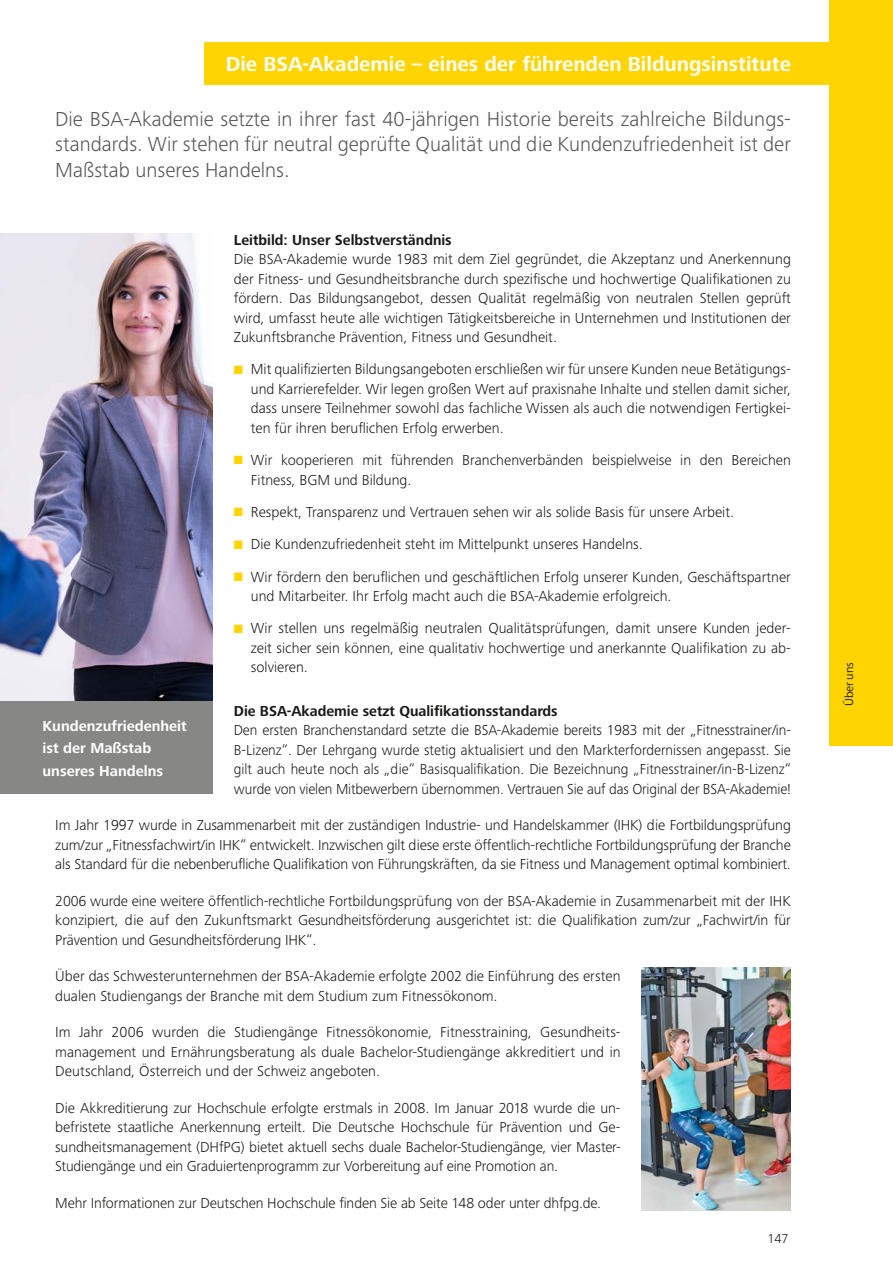
<style>
.page{position:relative;width:893px;height:1263px;background:#fff}
.page>*{position:absolute;margin:0;border:0;box-sizing:border-box;transform-origin:0 0}
.t1{font:300 21px/25.5px "Frutiger Next Pro";color:#565656;text-align:justify}
.t2{font:700 21px "Frutiger Next Pro";color:#fff}
.t3{font:300 15px/19.5px "Frutiger Next Pro";color:#1a1a18;text-align:justify}
.t4{font:700 15px "Frutiger Next Pro";color:#1a1a18}
.t5{font:700 15px/22.5px "Frutiger Next Pro";color:#fff}
.t6{font:300 13.5px "Frutiger Next Pro";color:#1a1a18}
.t7{font:12px "Frutiger Next Pro";letter-spacing:-.02em;color:#1a1a18}
.s1{color:#ffd400}
</style>
<div class="page">
<div style="left:204px;top:43px;width:689px;height:42px;background:#ffd400"></div>
<img style="left:0;top:234px;width:213px;height:468px">
<div style="left:0;top:702px;width:213px;height:92px;background:#878786"></div>
<img style="left:642px;top:967px;width:149px;height:244px">
<div style="left:829px;top:0;width:64px;height:745px;background:#ffd400"></div>
<h1 class="t2" style="left:226px;top:52px;width:567px">Die BSA-Akademie – eines der führenden Bildungsinstitute</h1>
<h1 class="t1" style="left:55px;top:106px;width:737px">Die BSA-Akademie setzte in ihrer fast 40-jährigen Historie bereits zahlreiche Bildungs&shy;standards. Wir stehen für neutral geprüfte Qualität und die Kundenzufriedenheit ist der Maßstab unseres Handelns.</h1>
<p class="t4" style="left:234px;top:231px;width:219px">Leitbild: Unser Selbstverständnis</p>
<p class="t3" style="left:234px;top:249px;width:559px">Die BSA-Akademie wurde 1983 mit dem Ziel gegründet, die Akzeptanz und Anerkennung der Fitness- und Gesundheitsbranche durch spezifische und hochwertige Qualifikationen zu fördern. Das Bildungsangebot, dessen Qualität regelmäßig von neutralen Stellen geprüft wird, umfasst heute alle wichtigen Tätigkeitsbereiche in Unternehmen und Institutionen der Zukunftsbranche Prävention, Fitness und Gesundheit.</p>
<p class="t3" style="left:251px;top:360px;width:542px;text-indent:-17px"><span class="s1">■</span> Mit qualifizierten Bildungsangeboten erschließen wir für unsere Kunden neue Betätigungs&shy;und Karrierefelder. Wir legen großen Wert auf praxisnahe Inhalte und stellen damit sicher, dass unsere Teilnehmer sowohl das fachliche Wissen als auch die notwendigen Fertigkei&shy;ten für ihren beruflichen Erfolg erwerben.</p>
<p class="t3" style="left:251px;top:450px;width:542px;text-indent:-17px"><span class="s1">■</span> Wir kooperieren mit führenden Branchenverbänden beispielweise in den Bereichen<br>Fitness, BGM und Bildung.</p>
<p class="t3" style="left:234px;top:502px;width:502px"><span class="s1">■</span> Respekt, Transparenz und Vertrauen sehen wir als solide Basis für unsere Arbeit.</p>
<p class="t3" style="left:234px;top:534px;width:410px"><span class="s1">■</span> Die Kundenzufriedenheit steht im Mittelpunkt unseres Handelns.</p>
<p class="t3" style="left:251px;top:567px;width:541px;text-indent:-17px"><span class="s1">■</span> Wir fördern den beruflichen und geschäftlichen Erfolg unserer Kunden, Geschäftspartner und Mitarbeiter. Ihr Erfolg macht auch die BSA-Akademie erfolgreich.</p>
<p class="t3" style="left:251px;top:618px;width:541px;text-indent:-17px"><span class="s1">■</span> Wir stellen uns regelmäßig neutralen Qualitätsprüfungen, damit unsere Kunden jeder&shy;zeit sicher sein können, eine qualitativ hochwertige und anerkannte Qualifikation zu ab&shy;solvieren.</p>
<p class="t4" style="left:234px;top:702px;width:325px">Die BSA-Akademie setzt Qualifikationsstandards</p>
<p class="t3" style="left:234px;top:720px;width:559px">Den ersten Branchenstandard setzte die BSA-Akademie bereits 1983 mit der „Fitnesstrainer/in-B-Lizenz“. Der Lehrgang wurde stetig aktualisiert und den Markterfordernissen angepasst. Sie gilt auch heute noch als „die“ Basisqualifikation. Die Bezeichnung „Fitnesstrainer/in-B-Lizenz“ wurde von vielen Mitbewerbern übernommen. Vertrauen Sie auf das Original der BSA-Akademie!</p>
<p class="t3" style="left:55px;top:815px;width:737px">Im Jahr 1997 wurde in Zusammenarbeit mit der zuständigen Industrie- und Handelskammer (IHK) die Fortbildungsprüfung zum/zur „Fitnessfachwirt/in IHK“ entwickelt. Inzwischen gilt diese erste öffentlich-rechtliche Fortbildungsprüfung der Branche als Standard für die nebenberufliche Qualifikation von Führungskräften, da sie Fitness und Management optimal kombiniert.</p>
<p class="t3" style="left:55px;top:891px;width:737px">2006 wurde eine weitere öffentlich-rechtliche Fortbildungsprüfung von der BSA-Akademie in Zusammenarbeit mit der IHK konzipiert, die auf den Zukunftsmarkt Gesundheitsförderung ausgerichtet ist: die Qualifikation zum/zur „Fachwirt/in für Prävention und Gesundheitsförderung IHK“.</p>
<p class="t3" style="left:55px;top:966px;width:567px">Über das Schwesterunternehmen der BSA-Akademie erfolgte 2002 die Einführung des ersten dualen Studiengangs der Branche mit dem Studium zum Fitnessökonom.</p>
<p class="t3" style="left:55px;top:1022px;width:567px">Im Jahr 2006 wurden die Studiengänge Fitnessökonomie, Fitnesstraining, Gesundheits&shy;management und Ernährungsberatung als duale Bachelor-Studiengänge akkreditiert und in Deutschland, Österreich und der Schweiz angeboten.</p>
<p class="t3" style="left:55px;top:1098px;width:567px">Die Akkreditierung zur Hochschule erfolgte erstmals in 2008. Im Januar 2018 wurde die un&shy;befristete staatliche Anerkennung erteilt. Die Deutsche Hochschule für Prävention und Ge&shy;sundheitsmanagement (DHfPG) bietet aktuell sechs duale Bachelor-Studiengänge, vier Master-Studiengänge und ein Graduiertenprogramm zur Vorbereitung auf eine Promotion an.</p>
<p class="t3" style="left:55px;top:1193px;width:547px">Mehr Informationen zur Deutschen Hochschule finden Sie ab Seite 148 oder unter dhfpg.de.</p>
<p class="t5" style="left:43px;top:715px;width:146px">Kundenzufriedenheit ist der Maßstab unseres Handelns</p>
<p class="t6" style="left:767px;top:1231px;width:23px">147</p>
<p class="t7" style="left:842px;top:706px;width:45px;rotate:-90deg">Über uns</p>
</div>
